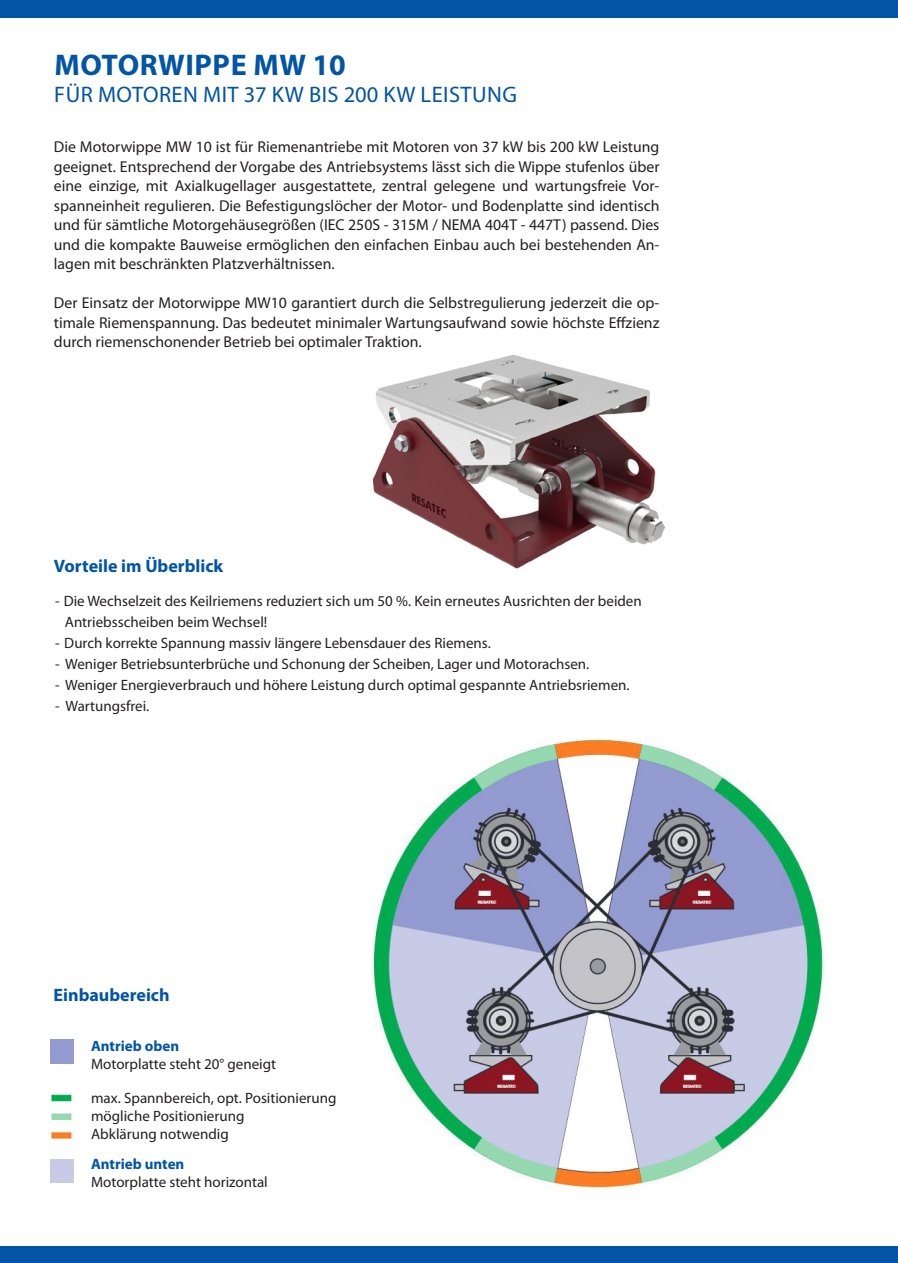
<style>
.page{position:relative;width:898px;height:1263px;background:#fff}
.page>*{position:absolute;margin:0;border:0;box-sizing:border-box;transform-origin:0 0}
.t1{font:700 30px "Myriad Pro";letter-spacing:.02em;color:#0154a6}
.t2{font:22.5px "Myriad Pro";letter-spacing:.02em;color:#0154a6}
.t3{font:700 18px "Myriad Pro";color:#0154a6}
.t4{font:15.75px/19.5px "Myriad Pro";color:#231f20;text-align:justify}
.t5{font:15px/18px "Myriad Pro";color:#231f20}
.t6{font:700 15px "Myriad Pro";color:#0154a6}
</style>
<div class="page">
<div style="left:0;top:0;width:897px;height:17px;background:#0154a6"></div>
<div style="left:0;top:1246px;width:897px;height:17px;background:#0154a6"></div>
<img style="left:372px;top:354px;width:292px;height:215px">
<img style="left:373px;top:738px;width:452px;height:451px">
<img style="left:51px;top:1094px;width:21px;height:46px">
<p class="t1" style="left:54px;top:46px;width:293px">MOTORWIPPE MW 10</p>
<p class="t2" style="left:54px;top:81px;width:464px">FÜR MOTOREN MIT 37 KW BIS 200 KW LEISTUNG</p>
<p class="t4" style="left:54px;top:137px;width:607px">Die Motorwippe MW 10 ist für Riemenantriebe mit Motoren von 37 kW bis 200 kW Leistung geeignet. Entsprechend der Vorgabe des Antriebsystems lässt sich die Wippe stufenlos über eine einzige, mit Axialkugellager ausgestattete, zentral gelegene und wartungsfreie Vor&shy;spanneinheit regulieren. Die Befestigungslöcher der Motor- und Bodenplatte sind identisch und für sämtliche Motorgehäusegrößen (IEC 250S - 315M / NEMA 404T - 447T) passend. Dies und die kompakte Bauweise ermöglichen den einfachen Einbau auch bei bestehenden An&shy;lagen mit beschränkten Platzverhältnissen.</p>
<p class="t4" style="left:54px;top:293px;width:607px">Der Einsatz der Motorwippe MW10 garantiert durch die Selbstregulierung jederzeit die op&shy;timale Riemenspannung. Das bedeutet minimaler Wartungsaufwand sowie höchste Effzienz durch riemenschonender Betrieb bei optimaler Traktion.</p>
<p class="t3" style="left:54px;top:554px;width:171px">Vorteile im Überblick</p>
<p class="t5" style="left:65px;top:590px;width:578px;line-height:21px;text-indent:-10px">- Die Wechselzeit des Keilriemens reduziert sich um 50 %. Kein erneutes Ausrichten der beiden<br>Antriebsscheiben beim Wechsel!</p>
<p class="t5" style="left:55px;top:634px;width:437px">- Durch korrekte Spannung massiv längere Lebensdauer des Riemens.</p>
<p class="t5" style="left:55px;top:655px;width:535px">- Weniger Betriebsunterbrüche und Schonung der Scheiben, Lager und Motorachsen.</p>
<p class="t5" style="left:55px;top:676px;width:575px">- Weniger Energieverbrauch und höhere Leistung durch optimal gespannte Antriebsriemen.</p>
<p class="t5" style="left:55px;top:697px;width:95px">- Wartungsfrei.</p>
<p class="t3" style="left:54px;top:983px;width:117px">Einbaubereich</p>
<p class="t6" style="left:91px;top:1036px;width:90px">Antrieb oben</p>
<p class="t5" style="left:91px;top:1055px;width:186px">Motorplatte steht 20° geneigt</p>
<p class="t5" style="left:91px;top:1089px;width:247px">max. Spannbereich, opt. Positionierung mögliche Positionierung<br>Abklärung notwendig</p>
<p class="t6" style="left:91px;top:1154px;width:95px">Antrieb unten</p>
<p class="t5" style="left:91px;top:1173px;width:178px">Motorplatte steht horizontal</p>
</div>
